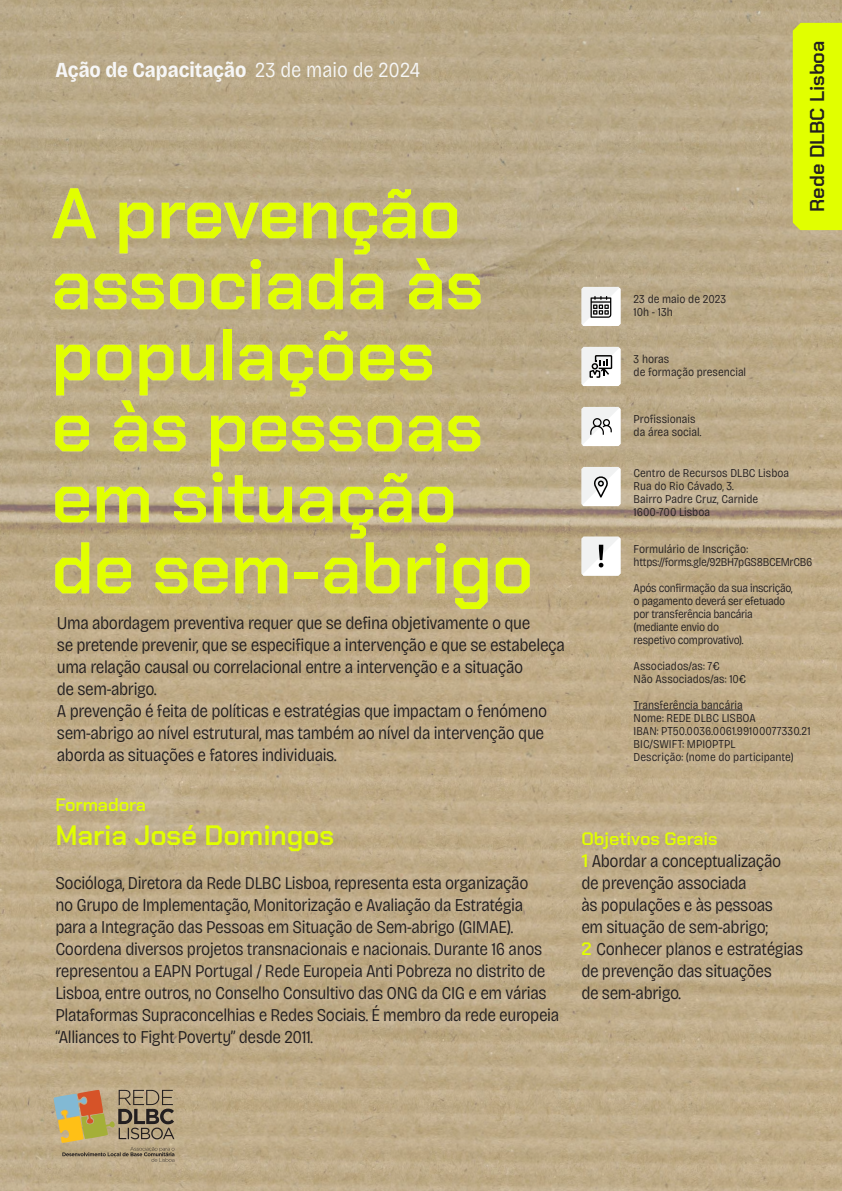
<style>
.page{position:relative;width:842px;height:1191px;background:#fff}
.page>*{position:absolute;margin:0;border:0;box-sizing:border-box;transform-origin:0 0}
.t1{font:600 71.3px/71px "Chakra Petch";letter-spacing:-.005em;color:#e1ff00}
.t2{font:600 28px "Chakra Petch";letter-spacing:-.005em;color:#e1ff00}
.t3{font:700 semi-condensed 21.4px "Bricolage Grotesque";color:#f6f6f6}
.t4{font:600 20px "Chakra Petch";color:#231f20}
.t5{font:300 semi-condensed 18px/22px "Bricolage Grotesque";letter-spacing:-.02em;color:#231f20}
.t6{font:600 18px "Chakra Petch";letter-spacing:-.005em;color:#e1ff00}
.t7{font:300 semi-condensed 12px/13px "Bricolage Grotesque";color:#231f20}
.t8{font:300 semi-condensed 12px/13px "Bricolage Grotesque";letter-spacing:-.025em;color:#231f20}
.s1{font-weight:300}
.s2{font-family:"Chakra Petch";font-weight:600;font-stretch:normal;color:#e1ff00}
</style>
<div class="page">
<img style="left:0;top:0;width:842px;height:1191px">
<svg style="left:53px;top:1089px;width:121px;height:72px;background:#ac976f"></svg>
<svg style="left:581px;top:287px;width:39px;height:39px"></svg>
<svg style="left:581px;top:347px;width:39px;height:39px"></svg>
<svg style="left:581px;top:407px;width:39px;height:39px"></svg>
<svg style="left:581px;top:467px;width:39px;height:39px"></svg>
<hr style="left:634px;top:709px;width:109px;height:1px;background:#231f20">
<svg style="left:581px;top:536px;width:39px;height:39px"></svg>
<div style="left:793px;top:23px;width:49px;height:207px;background:#e1ff00"></div>
<p class="t3" style="left:55px;top:53px;width:366px">Ação de Capacitação <span class="s1">23 de maio de 2024</span></p>
<h1 class="t1" style="left:51px;top:178px;width:484px">A prevenção associada às populações<br>e às pessoas em situação de sem-abrigo</h1>
<p class="t5" style="left:57px;top:611px;width:509px">Uma abordagem preventiva requer que se defina objetivamente o que<br>se pretende prevenir, que se especifique a intervenção e que se estabeleça uma relação causal ou correlacional entre a intervenção e a situação<br>de sem-abrigo.<br>A prevenção é feita de políticas e estratégias que impactam o fenómeno sem-abrigo ao nível estrutural, mas também ao nível da intervenção que aborda as situações e fatores individuais.</p>
<p class="t6" style="left:55px;top:794px;width:92px">Formadora</p>
<h2 class="t2" style="left:55px;top:819px;width:280px">Maria José Domingos</h2>
<p class="t5" style="left:55px;top:871px;width:505px">Socióloga, Diretora da Rede DLBC Lisboa, representa esta organização<br>no Grupo de Implementação, Monitorização e Avaliação da Estratégia<br>para a Integração das Pessoas em Situação de Sem-abrigo (GIMAE).<br>Coordena diversos projetos transnacionais e nacionais. Durante 16 anos representou a EAPN Portugal / Rede Europeia Anti Pobreza no distrito de Lisboa, entre outros, no Conselho Consultivo das ONG da CIG e em várias Plataformas Supraconcelhias e Redes Sociais. É membro da rede europeia “Alliances to Fight Poverty” desde 2011.</p>
<p class="t4" style="left:806px;top:212px;width:173px;rotate:-90deg">Rede DLBC Lisboa</p>
<p class="t7" style="left:634px;top:292px;width:94px">23 de maio de 2023<br>10h - 13h</p>
<p class="t7" style="left:634px;top:352px;width:114px">3 horas<br>de formação presencial</p>
<p class="t7" style="left:634px;top:411px;width:69px">Profissionais da área social.</p>
<p class="t7" style="left:634px;top:465px;width:157px">Centro de Recursos DLBC Lisboa<br>Rua do Rio Cávado, 3.<br>Bairro Padre Cruz, Carnide<br>1600-700 Lisboa</p>
<p class="t8" style="left:634px;top:541px;width:180px">Formulário de Inscrição: https://forms.gle/92BH7pGS8BCEMrCB6</p>
<p class="t8" style="left:634px;top:580px;width:160px">Após confirmação da sua inscrição, o pagamento deverá ser efetuado por transferência bancária (mediante envio do<br>respetivo comprovativo).</p>
<p class="t7" style="left:634px;top:658px;width:114px">Associados/as: 7€<br>Não Associados/as: 10€</p>
<p class="t7" style="left:634px;top:697px;width:178px">Transferência bancária<br>Nome: REDE DLBC LISBOA<br>IBAN: PT50.0036.0061.99100077330.21<br>BIC/SWIFT: MPIOPTPL<br>Descrição: (nome do participante)</p>
<p class="t6" style="left:581px;top:828px;width:138px">Objetivos Gerais</p>
<p class="t5" style="left:581px;top:849px;width:223px"><span class="s2">1</span> Abordar a conceptualização<br>de prevenção associada<br>às populações e às pessoas<br>em situação de sem-abrigo;<br><span class="s2">2</span> Conhecer planos e estratégias de prevenção das situações<br>de sem-abrigo.</p>
</div>
